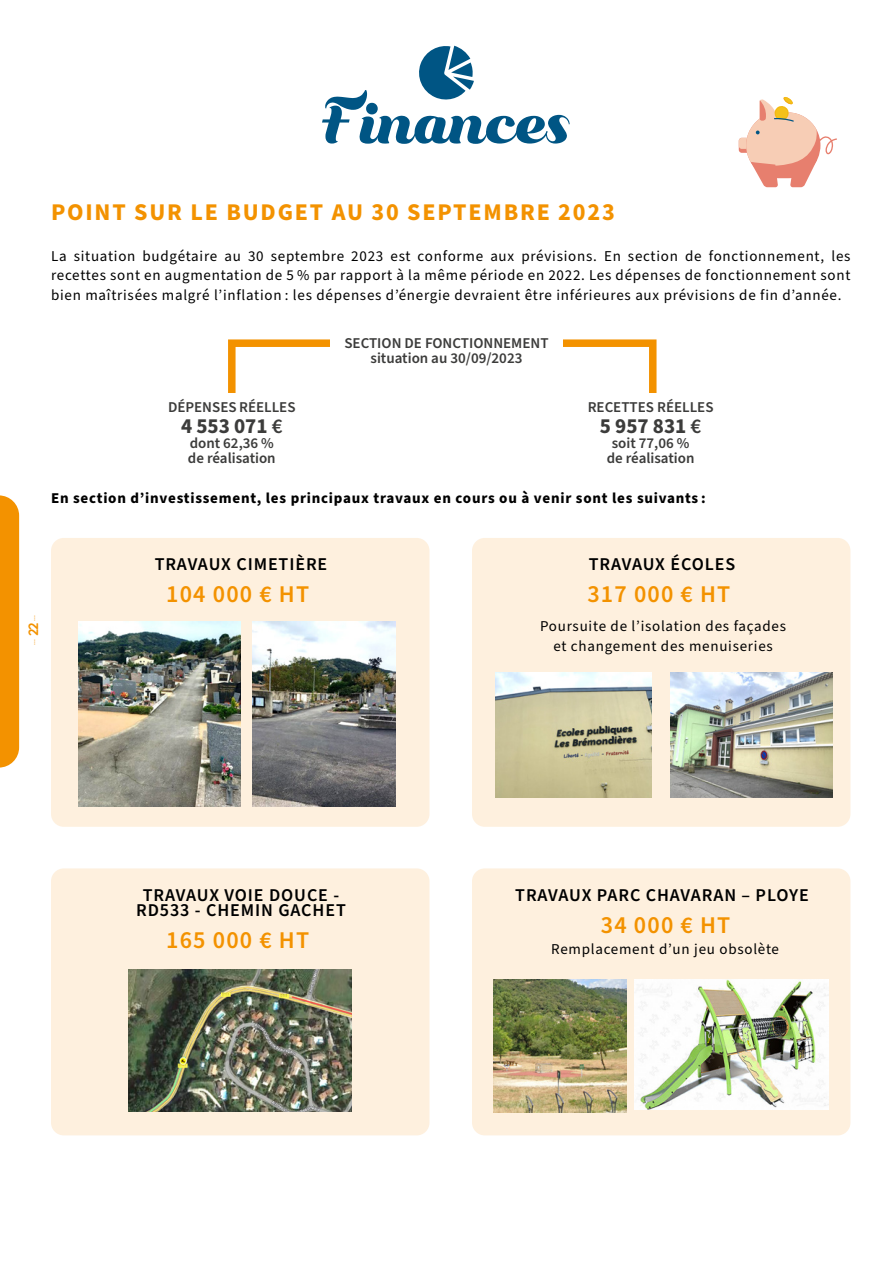
<style>
.page{position:relative;width:893px;height:1263px;background:#fff}
.page>*{position:absolute;margin:0;border:0;box-sizing:border-box;transform-origin:0 0}
.t1{font:60px "Bungasai";color:#005584}
.t2{font:600 24px "Source Sans Pro";letter-spacing:.05em;color:#f39200}
.t3{font:700 24px "Source Sans Pro";letter-spacing:.075em;color:#f39200}
.t4{font:700 21px "Source Sans Pro";color:#3c3c3b}
.t5{font:600 18px/15.3px "Source Sans Pro";letter-spacing:.05em;color:#000;text-align:center}
.t6{font:15px/19.5px "Source Sans Pro";letter-spacing:.05em;color:#000;text-align:justify}
.t7{font:600 15px/15px "Source Sans Pro";color:#3c3c3b;text-align:center}
.t8{font:700 15px "Source Sans Pro";letter-spacing:.05em;color:#000}
.t9{font:7.5px "Source Sans Pro";color:#f39200}
.s1{font-weight:600}
.s2{font-family:"Quicksand";font-weight:700;font-size:13.5px}
</style>
<div class="page">
<svg style="left:419px;top:45px;width:55px;height:55px"></svg>
<div style="left:739px;top:138px;width:12px;height:15px;background:#e77f6e;border-radius:3px"></div>
<div style="left:739px;top:138px;width:12px;height:11px;background:#f7cdb5;border-radius:3px"></div>
<svg style="left:746px;top:97px;width:91px;height:90px"></svg>
<div style="left:228px;top:339px;width:428px;height:116px;border:8px solid #f39200"></div>
<div style="left:330px;top:329px;width:233px;height:48px;background:#fff"></div>
<div style="left:160px;top:393px;width:144px;height:78px;background:#fff"></div>
<div style="left:578px;top:393px;width:145px;height:78px;background:#fff"></div>
<div style="left:51px;top:538px;width:378px;height:289px;background:#fef0de;border-radius:13px"></div>
<div style="left:51px;top:868px;width:378px;height:267px;background:#fef0de;border-radius:13px"></div>
<div style="left:472px;top:868px;width:378px;height:267px;background:#fef0de;border-radius:13px"></div>
<div style="left:472px;top:538px;width:378px;height:289px;background:#fef0de;border-radius:13px"></div>
<img style="left:79px;top:621px;width:161px;height:186px">
<img style="left:253px;top:621px;width:142px;height:186px">
<img style="left:496px;top:672px;width:156px;height:125px">
<img style="left:671px;top:672px;width:161px;height:125px">
<img style="left:634px;top:979px;width:195px;height:130px">
<img style="left:129px;top:970px;width:223px;height:141px">
<img style="left:494px;top:979px;width:132px;height:133px">
<div style="left:0;top:495px;width:19px;height:272px;background:#f39200"></div>
<h1 class="t1" style="left:323px;top:90px;width:249px">Finances</h1>
<h2 class="t3" style="left:51px;top:195px;width:565px">POINT SUR LE BUDGET AU 30 SEPTEMBRE 2023</h2>
<p class="t6" style="left:51px;top:246px;width:801px">La situation budgétaire au 30 septembre 2023 est conforme aux prévisions. En section de fonctionnement, les recettes sont en augmentation de 5 % par rapport à la même période en 2022. Les dépenses de fonctionnement sont bien maîtrisées malgré l’inflation : les dépenses d’énergie devraient être inférieures aux prévisions de fin d’année.</p>
<p class="t7" style="left:168px;top:400px;width:129px">DÉPENSES RÉELLES</p>
<h3 class="t4" style="left:181px;top:411px;width:103px">4 553 071 <span class="s1">€</span></h3>
<p class="t7" style="left:188px;top:436px;width:89px;text-align:left">dont 62,36 % de réalisation</p>
<p class="t7" style="left:344px;top:336px;width:206px">SECTION DE FONCTIONNEMENT situation au 30/09/2023</p>
<p class="t7" style="left:588px;top:400px;width:127px">RECETTES RÉELLES</p>
<h3 class="t4" style="left:600px;top:411px;width:103px">5 957 831 <span class="s1">€</span></h3>
<p class="t7" style="left:607px;top:436px;width:89px">soit 77,06 % de réalisation</p>
<p class="t8" style="left:51px;top:488px;width:656px">En section d’investissement, les principaux travaux en cours ou à venir sont les suivants :</p>
<p class="t9" style="left:28px;top:645px;width:31px;rotate:-90deg">... <span class="s2">22</span> ...</p>
<p class="t5" style="left:155px;top:557px;width:174px">TRAVAUX CIMETIÈRE</p>
<h2 class="t2" style="left:166px;top:578px;width:144px">104 000 € HT</h2>
<p class="t5" style="left:589px;top:557px;width:148px">TRAVAUX ÉCOLES</p>
<h2 class="t2" style="left:587px;top:578px;width:144px">317 000 € HT</h2>
<p class="t6" style="left:540px;top:617px;width:248px;text-align:center">Poursuite de l’isolation des façades et changement des menuiseries</p>
<p class="t5" style="left:136px;top:888px;width:211px">TRAVAUX VOIE DOUCE -<br>RD533 - CHEMIN GACHET</p>
<p class="t5" style="left:515px;top:888px;width:295px">TRAVAUX PARC CHAVARAN – PLOYE</p>
<h2 class="t2" style="left:601px;top:909px;width:131px">34 000 € HT</h2>
<h2 class="t2" style="left:166px;top:924px;width:144px">165 000 € HT</h2>
<p class="t6" style="left:551px;top:939px;width:229px">Remplacement d’un jeu obsolète</p>
</div>
